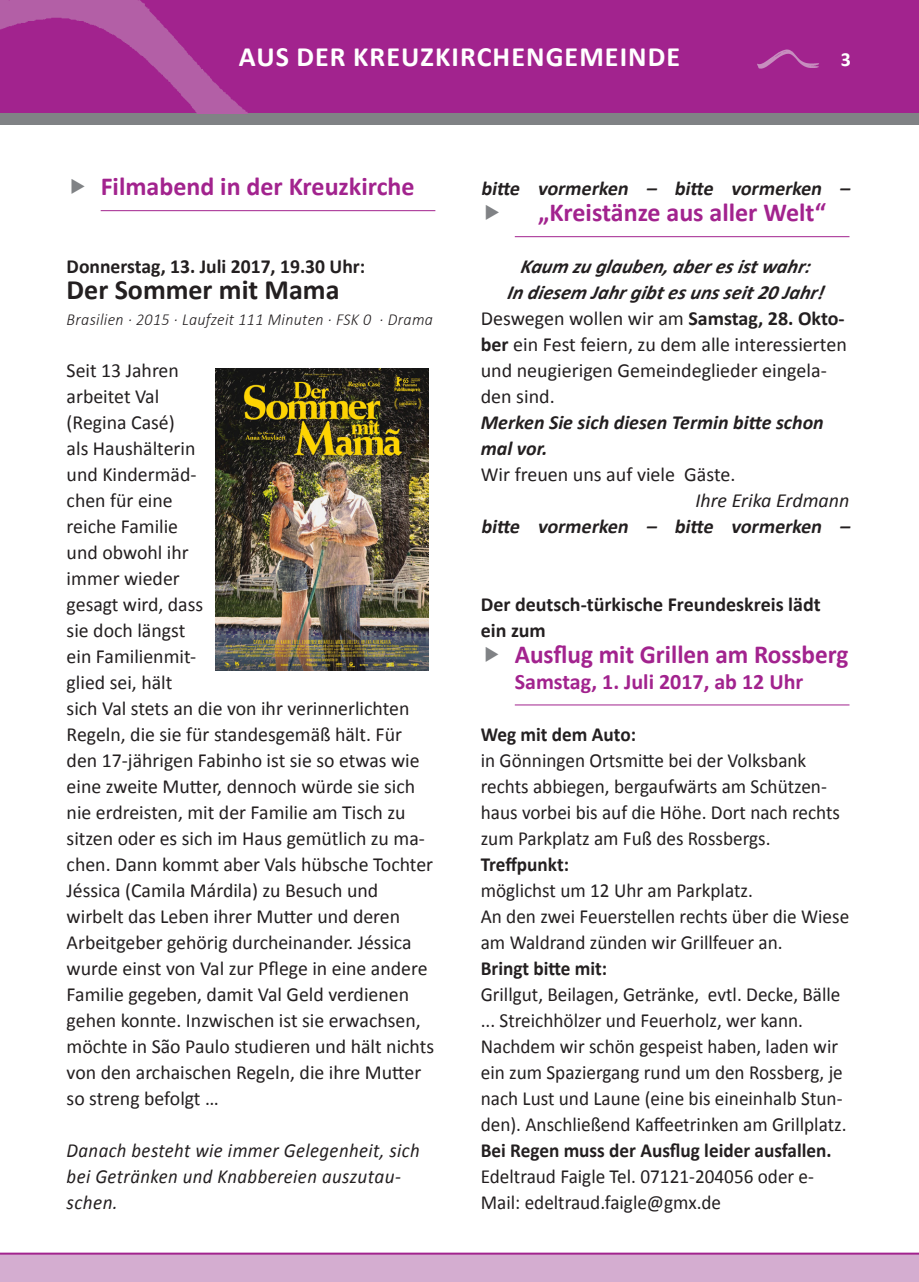
<style>
.page{position:relative;width:919px;height:1282px;background:#fff}
.page>*{position:absolute;margin:0;border:0;box-sizing:border-box;transform-origin:0 0}
.t1{font:700 28px "Calibri";letter-spacing:.04em;color:#fff}
.Grundtext{font:700 28px "Calibri";color:#231f20}
.t2{font:700 26px "Calibri";color:#a2238e}
.t3{font:700 22px "Calibri";color:#a2238e}
.Grundtext-2{font:20px/26px "Calibri";color:#231f20}
.Grundtext-3{font:20px/26px "Calibri";color:#231f20;scale:.96 1}
.Grundtext-4{font:italic 700 20px/26px "Calibri";color:#231f20}
.Grundtext-5{font:italic 20px/26px "Calibri";letter-spacing:.02em;color:#231f20;scale:.94 1}
.Grundtext-6{font:700 20px "Calibri";color:#231f20;scale:.96 1}
.Grundtext-7{font:700 20px/26px "Calibri";color:#231f20}
.Grundtext-8{font:italic 700 20px "Calibri";color:#231f20}
.Grundtext-9{font:italic 20px "Calibri";color:#231f20}
.t4{font:700 20px "Calibri";color:#fff}
.Grundtext-10{font:italic 300 16.8px "Calibri";letter-spacing:.02em;color:#231f20;scale:.95 1}
.s1{font-weight:700}
</style>
<div class="page">
<div style="left:0;top:1253px;width:918px;height:28px;background:#d4add0"></div>
<div style="left:0;top:0;width:918px;height:113px;background:#a2238e"></div>
<div style="left:0;top:113px;width:918px;height:12px;background:#808285"></div>
<hr style="left:0;top:1252px;width:918px;height:2px;background:#a2238e">
<img style="left:0;top:0;width:248px;height:113px">
<img style="left:757px;top:49px;width:62px;height:20px">
<hr style="left:101px;top:210px;width:334px;height:1px;background:#a2238e">
<img style="left:215px;top:369px;width:214px;height:301px">
<hr style="left:514px;top:236px;width:335px;height:1px;background:#a2238e">
<hr style="left:514px;top:704px;width:335px;height:1px;background:#a2238e">
<h1 class="t1" style="left:239px;top:40px;width:443px">AUS DER KREUZKIRCHENGEMEINDE</h1>
<p class="t4" style="left:840px;top:47px;width:12px">3</p>
<p class="t2" style="left:101px;top:170px;width:315px">Filmabend in der Kreuzkirche</p>
<p class="Grundtext-7" style="left:67px;top:252px;width:300px">Donnerstag, 13. Juli 2017, 19.30 Uhr:</p>
<p class="Grundtext" style="left:67px;top:272px;width:274px">Der Sommer mit Mama</p>
<p class="Grundtext-10" style="left:67px;top:308px;width:387px">Brasilien · 2015 · Laufzeit 111 Minuten · FSK 0 · Drama</p>
<p class="Grundtext-2" style="left:67px;top:356px;width:369px">Seit 13 Jahren<br>arbeitet Val<br>(Regina Casé)<br>als Haushälterin<br>und Kindermäd-<br>chen für eine<br>reiche Familie<br>und obwohl ihr<br>immer wieder<br>gesagt wird, dass<br>sie doch längst<br>ein Familienmit-<br>glied sei, hält<br>sich Val stets an die von ihr verinnerlichten<br>Regeln, die sie für standesgemäß hält. Für den 17-jährigen Fabinho ist sie so etwas wie eine zweite Mutter, dennoch würde sie sich nie erdreisten, mit der Familie am Tisch zu sitzen oder es sich im Haus gemütlich zu ma&shy;chen. Dann kommt aber Vals hübsche Tochter<br>Jéssica (Camila Márdila) zu Besuch und wirbelt das Leben ihrer Mutter und deren<br>Arbeitgeber gehörig durcheinander. Jéssica wurde einst von Val zur Pflege in eine andere<br>Familie gegeben, damit Val Geld verdienen gehen konnte. Inzwischen ist sie erwachsen, möchte in São Paulo studieren und hält nichts von den archaischen Regeln, die ihre Mutter so streng befolgt …</p>
<p class="Grundtext-5" style="left:67px;top:1136px;width:377px">Danach besteht wie immer Gelegenheit, sich bei Getränken und Knabbereien auszutau&shy;schen.</p>
<p class="Grundtext-8" style="left:480px;top:175px;width:374px">bitte vormerken – bitte vormerken –</p>
<p class="t2" style="left:538px;top:196px;width:289px">„Kreistänze aus aller Welt“</p>
<p class="Grundtext-4" style="left:520px;top:252px;width:295px">Kaum zu glauben, aberes istwahr:</p>
<p class="Grundtext-4" style="left:506px;top:278px;width:322px">In diesem Jahrgibtes uns seit20 Jahr!</p>
<p class="Grundtext-2" style="left:480px;top:304px;width:367px">Deswegen wollen wir am <span class="s1">Samstag, 28. Okto&shy;ber</span> ein Fest feiern, zu dem alle interessierten und neugierigen Gemeindeglieder eingela&shy;den sind.</p>
<p class="Grundtext-4" style="left:480px;top:408px;width:344px">Merken Sie sich diesen Termin bitte schon mal vor.</p>
<p class="Grundtext-2" style="left:480px;top:460px;width:256px">Wir freuen uns auf viele Gäste.</p>
<p class="Grundtext-9" style="left:695px;top:487px;width:155px">Ihre Erika Erdmann</p>
<p class="Grundtext-8" style="left:480px;top:513px;width:374px">bitte vormerken – bitte vormerken –</p>
<p class="Grundtext-7" style="left:480px;top:590px;width:341px">Der deutsch-türkische Freundeskreis lädt ein zum</p>
<p class="t2" style="left:514px;top:638px;width:335px">Ausflug mit Grillen am Rossberg</p>
<p class="t3" style="left:514px;top:668px;width:290px">Samstag, 1. Juli 2017, ab 12 Uhr</p>
<p class="Grundtext-6" style="left:480px;top:721px;width:163px">Weg mit dem Auto:</p>
<p class="Grundtext-3" style="left:480px;top:746px;width:376px">in Gönningen Ortsmitte bei der Volksbank rechts abbiegen, bergaufwärts am Schützen&shy;haus vorbei bis auf die Höhe. Dort nach rechts zum Parkplatz am Fuß des Rossbergs.</p>
<p class="Grundtext-6" style="left:480px;top:851px;width:93px">Treffpunkt:</p>
<p class="Grundtext-3" style="left:480px;top:876px;width:285px">möglichst um 12 Uhr am Parkplatz.</p>
<p class="Grundtext-3" style="left:480px;top:902px;width:385px">An den zwei Feuerstellen rechts über die Wiese am Waldrand zünden wir Grillfeuer an.</p>
<p class="Grundtext-6" style="left:480px;top:955px;width:133px">Bringt bitte mit:</p>
<p class="Grundtext-3" style="left:480px;top:980px;width:376px">Grillgut, Beilagen, Getränke, evtl. Decke, Bälle ... Streichhölzer und Feuerholz, wer kann.</p>
<p class="Grundtext-3" style="left:480px;top:1032px;width:382px">Nachdem wir schön gespeist haben, laden wir ein zum Spaziergang rund um den Rossberg, je nach Lust und Laune (eine bis eineinhalb Stun&shy;den). Anschließend Kaffeetrinken am Grillplatz.</p>
<p class="Grundtext-6" style="left:480px;top:1137px;width:367px">Bei Regen muss der Ausflug leider ausfallen.</p>
<p class="Grundtext-3" style="left:480px;top:1162px;width:349px">Edeltraud Faigle Tel. 07121-204056 oder e-<br>Mail: edeltraud.faigle@gmx.de</p>
</div>
